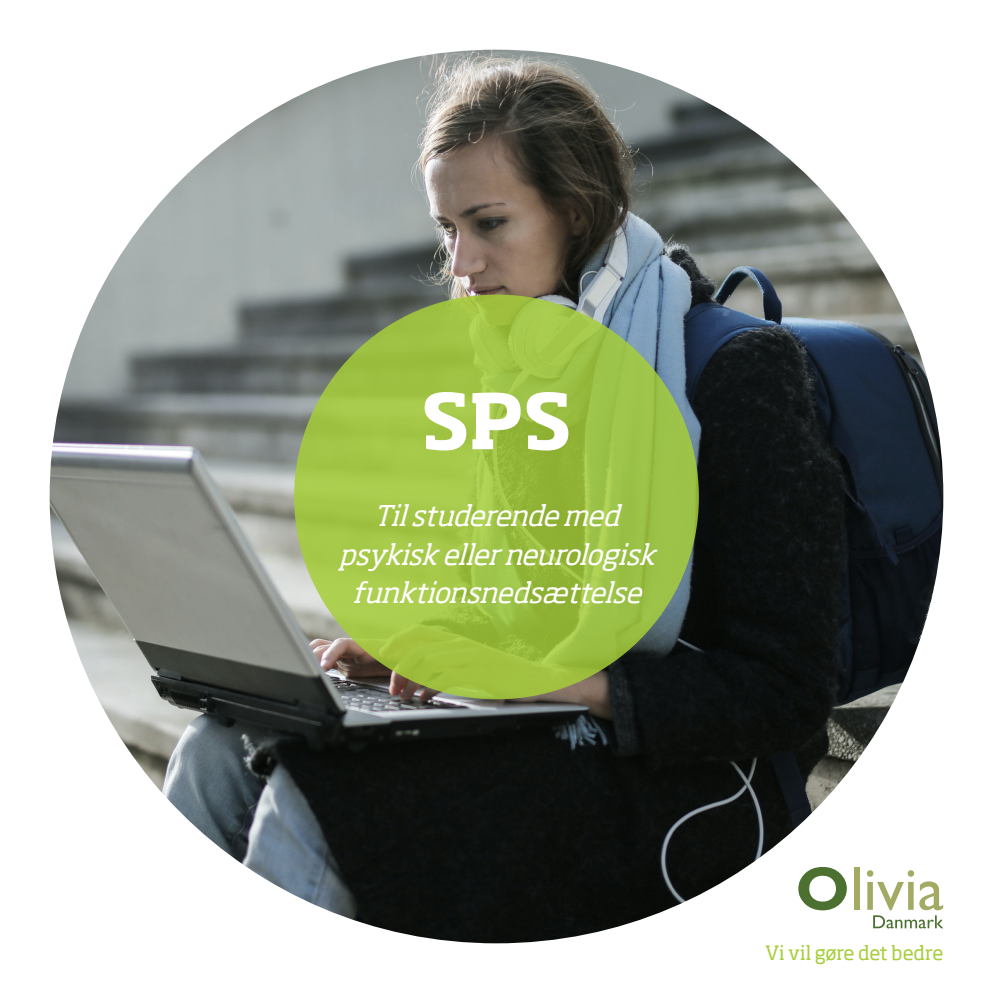
<style>
.page{position:relative;width:993px;height:993px;background:#fff}
.page>*{position:absolute;margin:0;border:0;box-sizing:border-box;transform-origin:0 0}
.t1{font:700 75.25px "Soho Pro";color:#fff}
.t2{font:italic 28px/38.5px "Soho Pro";color:#fff;text-align:center}
.t3{font:19.25px "Soho Pro";letter-spacing:-.015em;color:#a6ce39}
</style>
<div class="page">
<img style="left:50px;top:50px;width:893px;height:893px;border-radius:446px">
<svg style="left:294px;top:294px;width:404px;height:405px;background:#9fc245"></svg>
<svg style="left:798px;top:867px;width:48px;height:43px"></svg>
<div style="left:853px;top:867px;width:6px;height:42px;background:#a3aa63"></div>
<svg style="left:866px;top:870px;width:47px;height:39px"></svg>
<svg style="left:919px;top:881px;width:23px;height:28px"></svg>
<svg style="left:873px;top:915px;width:70px;height:13px"></svg>
<p class="t1" style="left:421px;top:367px;width:152px">SPS</p>
<p class="t2" style="left:373px;top:495px;width:257px">Tilstuderendemed</p>
<p class="t2" style="left:338px;top:534px;width:327px">psykiskellerneurologisk funktionsnedsættelse</p>
<p class="t3" style="left:764px;top:939px;width:180px">Vi vil gøre det bedre</p>
</div>
